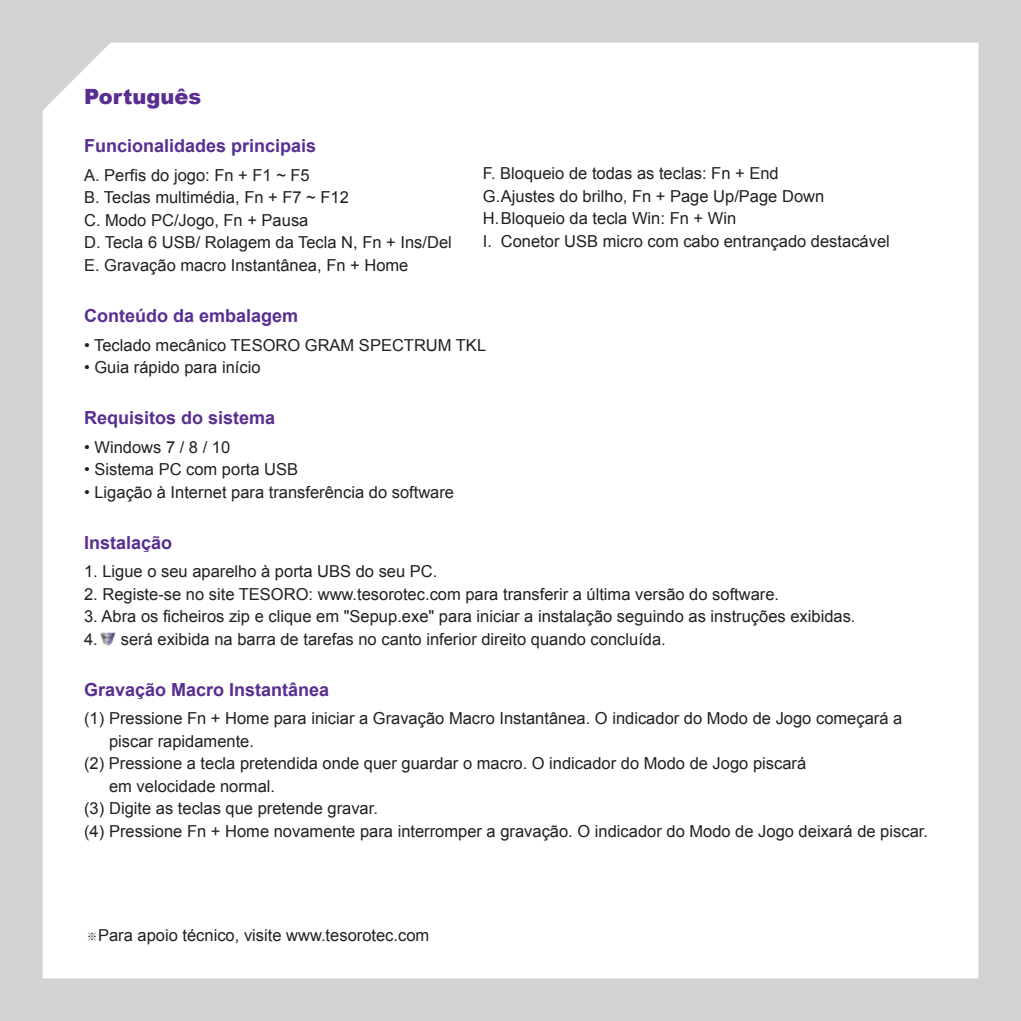
<style>
.page{position:relative;width:1021px;height:1021px;background:#fff}
.page>*{position:absolute;margin:0;border:0;box-sizing:border-box;transform-origin:0 0}
.t1{font:900 21px "Arial";color:#582e91}
.t2{font:700 18px "Arial";color:#582e91}
.t3{font:16.5px/22.5px "Arial";color:#231f20}
.s1{font-family:"Adobe Ming Std";font-weight:300;font-size:12px}
</style>
<div class="page">
<div style="left:0;top:0;width:1020px;height:1020px;background:#d1d2d4"></div>
<div style="left:43px;top:43px;width:935px;height:935px;background:#fff"></div>
<img style="left:101px;top:631px;width:14px;height:15px">
<p class="t1" style="left:84px;top:82px;width:119px">Português</p>
<p class="t2" style="left:84px;top:134px;width:234px">Funcionalidades principais</p>
<p class="t3" style="left:84px;top:164px;width:369px">A. Perfis do jogo: Fn + F1 ~ F5<br>B. Teclas multimédia, Fn + F7 ~ F12<br>C. Modo PC/Jogo, Fn + Pausa<br>D. Tecla 6 USB/ Rolagem da Tecla N, Fn + Ins/Del E. Gravação macro Instantânea, Fn + Home</p>
<p class="t2" style="left:84px;top:304px;width:216px">Conteúdo da embalagem</p>
<p class="t3" style="left:84px;top:333px;width:403px">• Teclado mecânico TESORO GRAM SPECTRUM TKL</p>
<p class="t3" style="left:84px;top:356px;width:178px">• Guia rápido para início</p>
<p class="t2" style="left:84px;top:406px;width:193px">Requisitos do sistema</p>
<p class="t3" style="left:84px;top:435px;width:148px">• Windows 7 / 8 / 10</p>
<p class="t3" style="left:84px;top:458px;width:215px">• Sistema PC com porta USB</p>
<p class="t3" style="left:84px;top:480px;width:371px">• Ligação à Internet para transferência do software</p>
<p class="t2" style="left:84px;top:530px;width:90px">Instalação</p>
<p class="t3" style="left:84px;top:560px;width:355px">1. Ligue o seu aparelho à porta UBS do seu PC.</p>
<p class="t3" style="left:84px;top:582px;width:696px">2. Registe-se no site TESORO: www.tesorotec.com para transferir a última versão do software.</p>
<p class="t3" style="left:84px;top:605px;width:773px">3. Abra os ficheiros zip e clique em "Sepup.exe" para iniciar a instalação seguindo as instruções exibidas.</p>
<p class="t3" style="left:84px;top:627px;width:583px">4. será exibida na barra de tarefas no canto inferior direito quando concluída.</p>
<p class="t2" style="left:84px;top:677px;width:247px">Gravação Macro Instantânea</p>
<p class="t3" style="left:84px;top:707px;width:819px">(1) Pressione Fn + Home para iniciar a Gravação Macro Instantânea. O indicador do Modo de Jogo começará a</p>
<p class="t3" style="left:109px;top:729px;width:146px">piscar rapidamente.</p>
<p class="t3" style="left:84px;top:752px;width:723px">(2) Pressione a tecla pretendida onde quer guardar o macro. O indicador do Modo de Jogo piscará</p>
<p class="t3" style="left:109px;top:774px;width:167px">em velocidade normal.</p>
<p class="t3" style="left:84px;top:797px;width:295px">(3) Digite as teclas que pretende gravar.</p>
<p class="t3" style="left:84px;top:820px;width:845px">(4) Pressione Fn + Home novamente para interromper a gravação. O indicador do Modo de Jogo deixará de piscar.</p>
<p class="t3" style="left:483px;top:162px;width:408px">F. Bloqueio de todas as teclas: Fn + End<br>G. Ajustes do brilho, Fn + Page Up/Page Down<br>H. Bloqueio da tecla Win: Fn + Win<br>I. Conetor USB micro com cabo entrançado destacável</p>
<p class="t3" style="left:86px;top:924px;width:345px"><span class="s1">※</span>Para apoio técnico, visite www.tesorotec.com</p>
</div>
